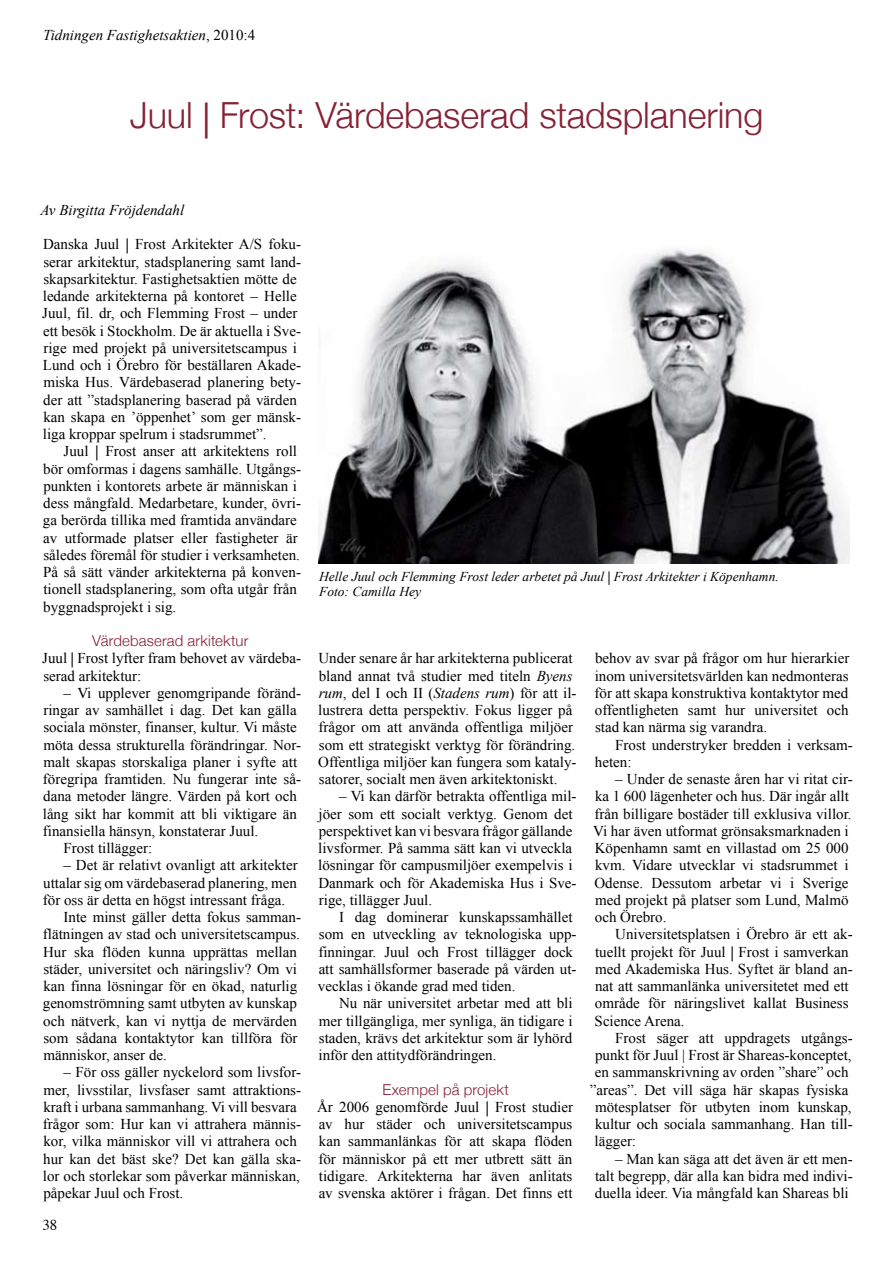
<style>
.page{position:relative;width:893px;height:1263px;background:#fff}
.page>*{position:absolute;margin:0;border:0;box-sizing:border-box;transform-origin:0 0}
.t1{font:300 36px "Helvetica Neue";letter-spacing:-.005em;color:#862236}
.t2{font:15px/17.2px "Times New Roman";color:#000}
.t3{font:italic 15px "Times New Roman";color:#000}
.t4{font:300 15px "Helvetica Neue";letter-spacing:.01em;color:#862236}
.t5{font:15px "Times";color:#000}
.t6{font:italic 13.5px/15px "Times New Roman";color:#000}
.s1{font-style:normal}
.s2{font-style:italic}
</style>
<div class="page">
<img style="left:318px;top:249px;width:531px;height:315px">
<p class="t3" style="left:43px;top:24px;width:214px">Tidningen Fastighetsaktien<span class="s1">, 2010:4</span></p>
<h1 class="t1" style="left:130px;top:94px;width:635px">Juul Frost: Värdebaserad stadsplanering</h1>
<p class="t3" style="left:41px;top:199px;width:145px">Av Birgitta Fröjdendahl</p>
<p class="t2" style="left:42px;top:235px;width:260px">Danska Juul Frost Arkitekter A/S foku&shy;serar arkitektur, stadsplanering samt land&shy;skapsarkitektur. Fastighetsaktien mötte de ledande arkitekterna på kontoret – Helle Juul, fil. dr, och Flemming Frost – under ett besök i Stockholm. De är aktuella i Sve&shy;rige med projekt på universitetscampus i Lund och i Örebro för beställaren Akade&shy;miska Hus. Värdebaserad planering bety&shy;der att ”stadsplanering baserad på värden kan skapa en ’öppenhet’ som ger mänsk&shy;liga kroppar spelrum i stadsrummet”.</p>
<p class="t2" style="left:43px;top:442px;width:260px;text-indent:21px">Juul Frost anser att arkitektens roll bör omformas i dagens samhälle. Utgångs&shy;punkten i kontorets arbete är människan i dess mångfald. Medarbetare, kunder, övri&shy;ga berörda tillika med framtida användare av utformade platser eller fastigheter är således föremål för studier i verksamheten.<br>På så sätt vänder arkitekterna på konven&shy;tionell stadsplanering, som ofta utgår från byggnadsprojekt i sig.</p>
<p class="t4" style="left:92px;top:632px;width:158px">Värdebaserad arkitektur</p>
<p class="t2" style="left:42px;top:649px;width:260px">Juul Frost lyfter fram behovet av värdeba&shy;serad arkitektur:</p>
<p class="t2" style="left:64px;top:684px;width:239px">– Vi upplever genomgripande föränd-</p>
<p class="t2" style="left:43px;top:701px;width:255px">ringar av samhället i dag. Det kan gälla</p>
<p class="t2" style="left:43px;top:718px;width:255px">sociala mönster, finanser, kultur. Vi måste</p>
<p class="t2" style="left:43px;top:736px;width:259px">möta dessa strukturella förändringar. Nor-</p>
<p class="t2" style="left:43px;top:753px;width:255px">malt skapas storskaliga planer i syfte att</p>
<p class="t2" style="left:43px;top:770px;width:260px">föregripa framtiden. Nu fungerar inte så-</p>
<p class="t2" style="left:43px;top:787px;width:255px">dana metoder längre. Värden på kort och</p>
<p class="t2" style="left:43px;top:805px;width:256px">lång sikt har kommit att bli viktigare än</p>
<p class="t2" style="left:43px;top:822px;width:217px">finansiella hänsyn, konstaterar Juul.</p>
<p class="t2" style="left:64px;top:839px;width:90px">Frost tillägger:</p>
<p class="t2" style="left:64px;top:856px;width:236px">– Det är relativt ovanligt att arkitekter</p>
<p class="t2" style="left:43px;top:874px;width:255px">uttalar sig om värdebaserad planering, men</p>
<p class="t2" style="left:43px;top:891px;width:244px">för oss är detta en högst intressant fråga.</p>
<p class="t2" style="left:64px;top:908px;width:239px">Inte minst gäller detta fokus samman-</p>
<p class="t2" style="left:43px;top:925px;width:258px">flätningen av stad och universitetscampus.</p>
<p class="t2" style="left:43px;top:943px;width:255px">Hur ska flöden kunna upprättas mellan</p>
<p class="t2" style="left:43px;top:960px;width:255px">städer, universitet och näringsliv? Om vi</p>
<p class="t2" style="left:43px;top:977px;width:255px">kan finna lösningar för en ökad, naturlig</p>
<p class="t2" style="left:43px;top:994px;width:256px">genomströmning samt utbyten av kunskap</p>
<p class="t2" style="left:43px;top:1012px;width:255px">och nätverk, kan vi nyttja de mervärden</p>
<p class="t2" style="left:43px;top:1029px;width:256px">som sådana kontaktytor kan tillföra för</p>
<p class="t2" style="left:43px;top:1046px;width:125px">människor, anser de.</p>
<p class="t2" style="left:43px;top:1063px;width:260px;text-indent:21px">– För oss gäller nyckelord som livsfor&shy;mer, livsstilar, livsfaser samt attraktions&shy;kraft i urbana sammanhang. Vi vill besvara frågor som: Hur kan vi attrahera männis&shy;kor, vilka människor vill vi attrahera och hur kan det bäst ske? Det kan gälla ska&shy;lor och storlekar som påverkar människan, påpekar Juul och Frost.</p>
<p class="t5" style="left:42px;top:1210px;width:17px">38</p>
<p class="t6" style="left:319px;top:568px;width:461px">Helle Juul och Flemming Frost leder arbetet på Juul Frost Arkitekter i Köpenhamn.<br>Foto: Camilla Hey</p>
<p class="t2" style="left:318px;top:649px;width:260px">Under senare år har arkitekterna publicerat bland annat två studier med titeln <span class="s2">Byens rum</span>, del I och II (<span class="s2">Stadens rum</span>) för att il&shy;lustrera detta perspektiv. Fokus ligger på frågor om att använda offentliga miljöer som ett strategiskt verktyg för förändring.<br>Offentliga miljöer kan fungera som kataly&shy;satorer, socialt men även arkitektoniskt.</p>
<p class="t2" style="left:318px;top:787px;width:260px;text-indent:21px">– Vi kan därför betrakta offentliga mil&shy;jöer som ett socialt verktyg. Genom det perspektivet kan vi besvara frågor gällande livsformer. På samma sätt kan vi utveckla lösningar för campusmiljöer exempelvis i Danmark och för Akademiska Hus i Sve&shy;rige, tillägger Juul.</p>
<p class="t2" style="left:318px;top:908px;width:260px;text-indent:21px">I dag dominerar kunskapssamhället som en utveckling av teknologiska upp&shy;finningar. Juul och Frost tillägger dock att samhällsformer baserade på värden ut&shy;vecklas i ökande grad med tiden.</p>
<p class="t2" style="left:319px;top:994px;width:256px;text-align:justify;text-indent:20px">Nu när universitet arbetar med att bli mer tillgängliga, mer synliga, än tidigare i staden, krävs det arkitektur som är lyhörd inför den attitydförändringen.</p>
<p class="t4" style="left:383px;top:1080px;width:128px">Exempel på projekt</p>
<p class="t2" style="left:317px;top:1098px;width:258px;text-align:justify">År 2006 genomförde Juul Frost studier av hur städer och universitetscampus kan sammanlänkas för att skapa flöden för människor på ett mer utbrett sätt än tidigare. Arkitekterna har även anlitats av svenska aktörer i frågan. Det finns ett</p>
<p class="t2" style="left:595px;top:649px;width:256px;text-align:justify">behov av svar på frågor om hur hierarkier inom universitetsvärlden kan nedmonteras för att skapa konstruktiva kontaktytor med offentligheten samt hur universitet och stad kan närma sig varandra.</p>
<p class="t2" style="left:595px;top:736px;width:259px;text-indent:20px">Frost understryker bredden i verksam&shy;heten:</p>
<p class="t2" style="left:593px;top:770px;width:261px;text-indent:22px">– Under de senaste åren har vi ritat cir&shy;ka 1 600 lägenheter och hus. Där ingår allt från billigare bostäder till exklusiva villor.<br>Vi har även utformat grönsaksmarknaden i Köpenhamn samt en villastad om 25 000 kvm. Vidare utvecklar vi stadsrummet i Odense. Dessutom arbetar vi i Sverige med projekt på platser som Lund, Malmö och Örebro.</p>
<p class="t2" style="left:595px;top:925px;width:260px;text-indent:21px">Universitetsplatsen i Örebro är ett ak&shy;tuellt projekt för Juul Frost i samverkan med Akademiska Hus. Syftet är bland an&shy;nat att sammanlänka universitetet med ett område för näringslivet kallat Business Science Arena.</p>
<p class="t2" style="left:615px;top:1029px;width:239px">Frost säger att uppdragets utgångs-</p>
<p class="t2" style="left:595px;top:1046px;width:258px">punkt för Juul | Frost är Shareas-konceptet,</p>
<p class="t2" style="left:595px;top:1063px;width:255px">en sammanskrivning av orden ”share” och</p>
<p class="t2" style="left:590px;top:1081px;width:260px">”areas”. Det vill säga här skapas fysiska</p>
<p class="t2" style="left:595px;top:1098px;width:258px">mötesplatser för utbyten inom kunskap,</p>
<p class="t2" style="left:595px;top:1115px;width:259px">kultur och sociala sammanhang. Han til -</p>
<p class="t2" style="left:594px;top:1132px;width:43px">lägger:</p>
<p class="t2" style="left:595px;top:1150px;width:259px;text-align:justify;text-indent:20px">– Man kan säga att det även är ett men&shy;talt begrepp, där alla kan bidra med indivi&shy;duella ideer. Via mångfald kan Shareas bli</p>
</div>
